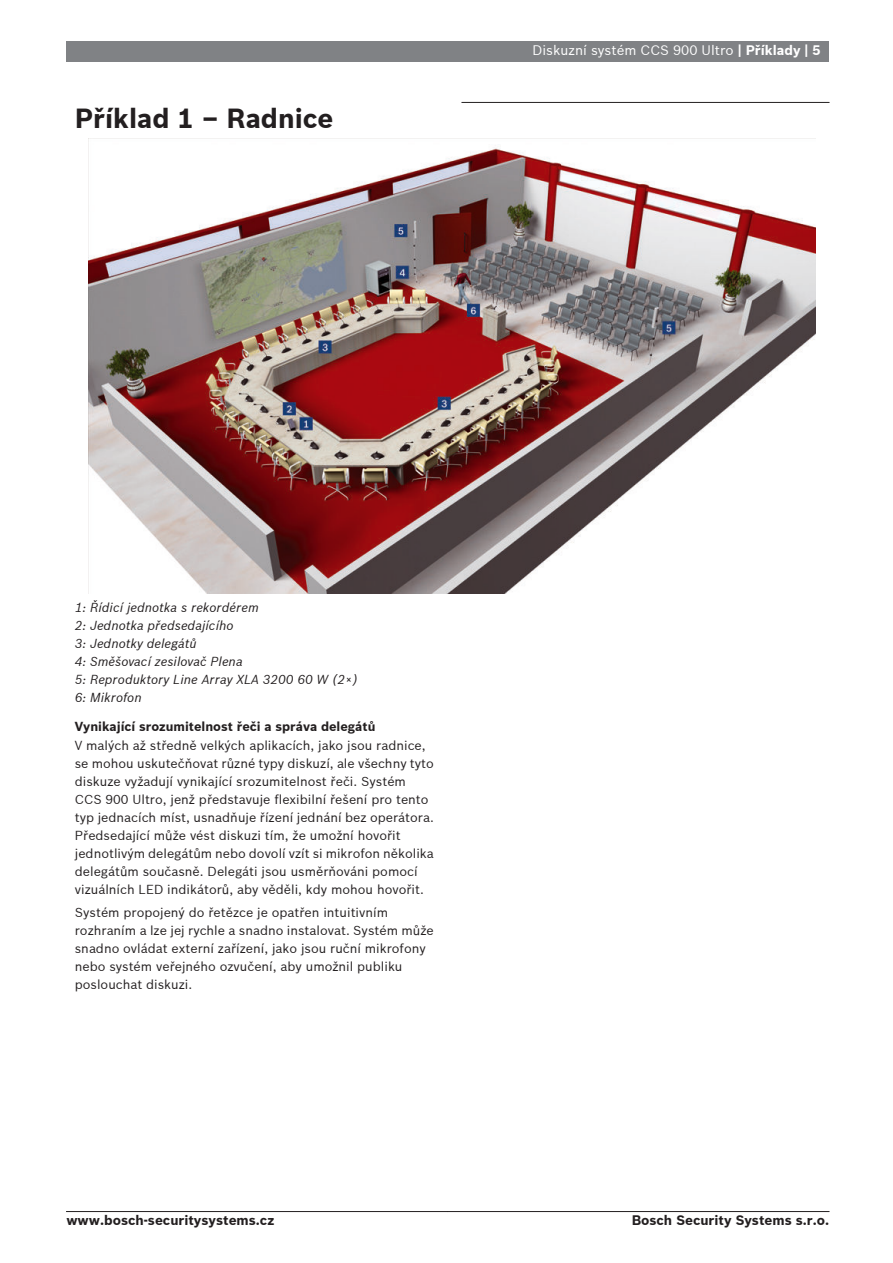
<style>
.page{position:relative;width:893px;height:1263px;background:#fff}
.page>*{position:absolute;margin:0;border:0;box-sizing:border-box;transform-origin:0 0}
.t1{font:700 27px "Bosch Sans";color:#231f20}
.t2{font:700 13.5px "Bosch Sans";color:#231f20}
.t3{font:13.5px "Bosch Sans";color:#fff}
.t4{font:12.75px/18px "Bosch Sans";color:#231f20}
.t5{font:italic 12.75px/18px "Bosch Sans";color:#231f20}
.t6{font:700 12.75px "Bosch Sans";color:#231f20}
.s1{font-weight:700}
</style>
<div class="page">
<div style="left:66px;top:41px;width:763px;height:20px;background:#808285"></div>
<hr style="left:462px;top:102px;width:367px;height:1px;background:#231f20">
<img style="left:89px;top:138px;width:726px;height:456px">
<hr style="left:66px;top:1211px;width:382px;height:1px;background:#231f20">
<hr style="left:448px;top:1211px;width:381px;height:1px;background:#231f20">
<h1 class="t1" style="left:75px;top:101px;width:260px">Příklad 1 – Radnice</h1>
<p class="t3" style="left:532px;top:42px;width:290px">Diskuzní systém CCS 900 Ultro <span class="s1">| Příklady | 5</span></p>
<p class="t5" style="left:75px;top:598px;width:284px">1: Řídicí jednotka s rekordérem<br>2: Jednotka předsedajícího<br>3: Jednotky delegátů<br>4: Směšovací zesilovač Plena<br>5: Reproduktory Line Array XLA 3200 60 W (2×)<br>6: Mikrofon</p>
<p class="t6" style="left:75px;top:718px;width:302px">Vynikající srozumitelnost řeči a správa delegátů</p>
<p class="t4" style="left:75px;top:737px;width:361px">V malých až středně velkých aplikacích, jako jsou radnice, se mohou uskutečňovat různé typy diskuzí, ale všechny tyto diskuze vyžadují vynikající srozumitelnost řeči. Systém CCS 900 Ultro, jenž představuje flexibilní řešení pro tento typ jednacích míst, usnadňuje řízení jednání bez operátora.<br>Předsedající může vést diskuzi tím, že umožní hovořit jednotlivým delegátům nebo dovolí vzít si mikrofon několika delegátům současně. Delegáti jsou usměrňováni pomocí vizuálních LED indikátorů, aby věděli, kdy mohou hovořit.</p>
<p class="t4" style="left:75px;top:903px;width:361px">Systém propojený do řetězce je opatřen intuitivním rozhraním a lze jej rychle a snadno instalovat. Systém může snadno ovládat externí zařízení, jako jsou ruční mikrofony nebo systém veřejného ozvučení, aby umožnil publiku poslouchat diskuzi.</p>
<p class="t2" style="left:66px;top:1211px;width:209px">www.bosch-securitysystems.cz</p>
<p class="t2" style="left:632px;top:1211px;width:199px">Bosch Security Systems s.r.o.</p>
</div>
